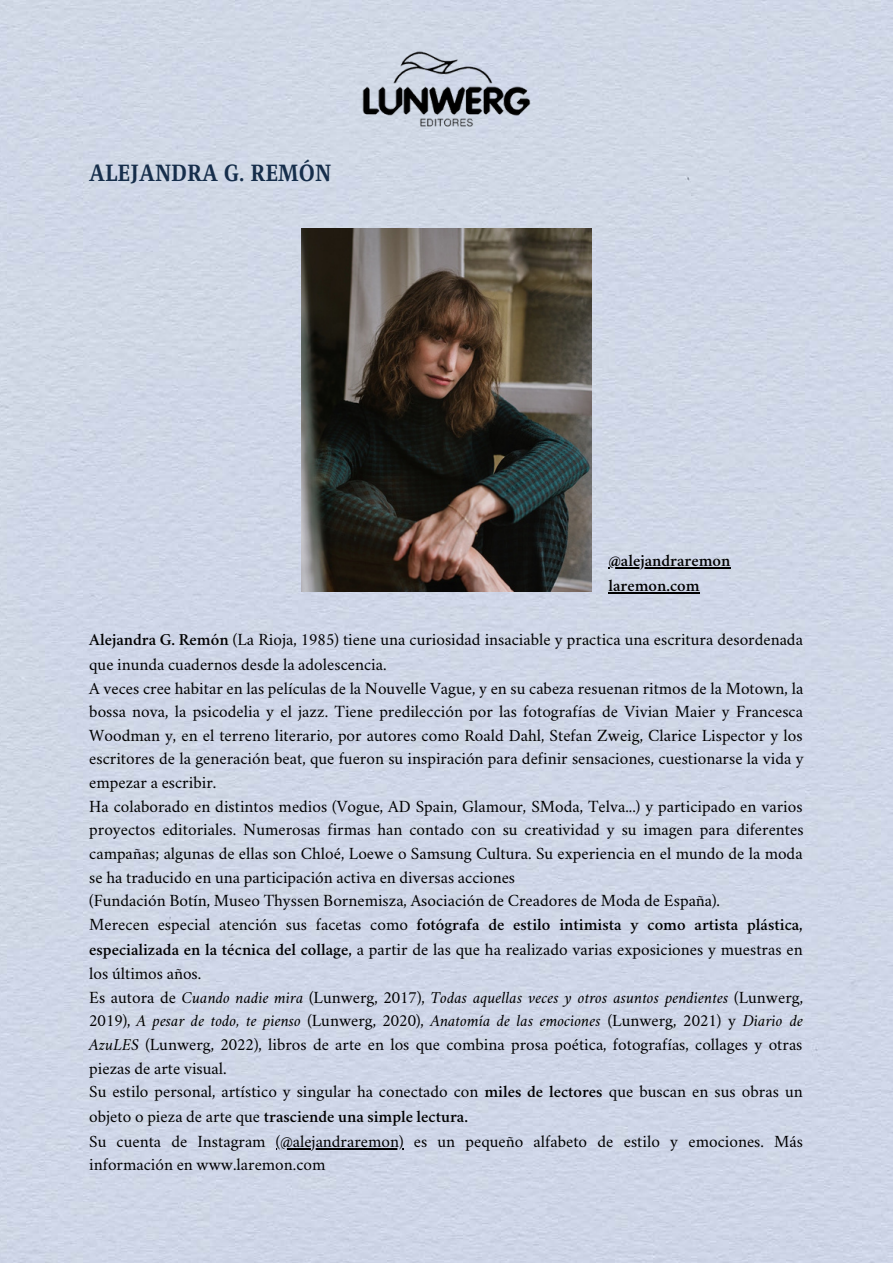
<style>
.page{position:relative;width:893px;height:1264px;background:#fff}
.page>*{position:absolute;margin:0;border:0;box-sizing:border-box;transform-origin:0 0}
.t1{font:700 24px "Singel";color:#162e4b}
.t2{font:16.95px/23.9px "Crimson";color:#000}
.t3{font:600 16.95px/24.8px "Crimson";color:#000}
.s1{font-weight:600}
.s2{font-style:italic}
</style>
<div class="page">
<div style="left:0;top:0;width:892px;height:1262px;background:#cfd7e7"></div>
<img style="left:348px;top:40px;width:196px;height:98px">
<img style="left:301px;top:228px;width:290px;height:363px">
<hr style="left:276px;top:1147px;width:127px;height:2px;background:#000">
<hr style="left:608px;top:567px;width:122px;height:1px;background:#000">
<hr style="left:608px;top:592px;width:91px;height:1px;background:#000">
<h1 class="t1" style="left:89px;top:158px;width:243px">ALEJANDRA G. REMÓN</h1>
<p class="t3" style="left:608px;top:550px;width:123px">@alejandraremon laremon.com</p>
<p class="t2" style="left:89px;top:629px;width:715px"><span class="s1">Alejandra G. Remón</span> (La Rioja, 1985) tiene una curiosidad insaciable y practica una escritura desordenada que inunda cuadernos desde la adolescencia.<br>A veces cree habitar en las películas de la Nouvelle Vague, y en su cabeza resuenan ritmos de la Motown, la bossa nova, la psicodelia y el jazz. Tiene predilección por las fotografías de Vivian Maier y Francesca Woodman y, en el terreno literario, por autores como Roald Dahl, Stefan Zweig, Clarice Lispector y los escritores de la generación beat, que fueron su inspiración para definir sensaciones, cuestionarse la vida y empezar a escribir.<br>Ha colaborado en distintos medios (Vogue, AD Spain, Glamour, SModa, Telva...) y participado en varios proyectos editoriales. Numerosas firmas han contado con su creatividad y su imagen para diferentes campañas; algunas de ellas son Chloé, Loewe o Samsung Cultura. Su experiencia en el mundo de la moda se ha traducido en una participación activa en diversas acciones<br>(Fundación Botín, Museo Thyssen Bornemisza, Asociación de Creadores de Moda de España).<br>Merecen especial atención sus facetas como <span class="s1">fotógrafa de estilo intimista y como artista plástica, especializada en la té cnica del collage,</span> a partir de las que ha realizado varias exposiciones y muestras en los últimos años.<br>Es autora de <span class="s2">Cuando nadie mira</span> (Lunwerg, 2017), <span class="s2">Todas aquellas veces y otros asuntos pendientes</span> (Lunwerg, 2019), <span class="s2">A pesar de todo, te pienso</span> (Lunwerg, 2020), <span class="s2">Anatomía de las emociones</span> (Lunwerg, 2021) y <span class="s2">Diario de AzuLES</span> (Lunwerg, 2022), libros de arte en los que combina prosa poética, fotografías, collages y otras piezas de arte visual.<br>Su estilo personal, artístico y singular ha conectado con <span class="s1">miles de lectores</span> que buscan en sus obras un objeto o pieza de arte que <span class="s1">trasciende una simple lectura.<br></span>Su cuenta de Instagram (@alejandraremon) es un pequeño alfabeto de estilo y emociones. Más información en www.laremon.com</p>
</div>
